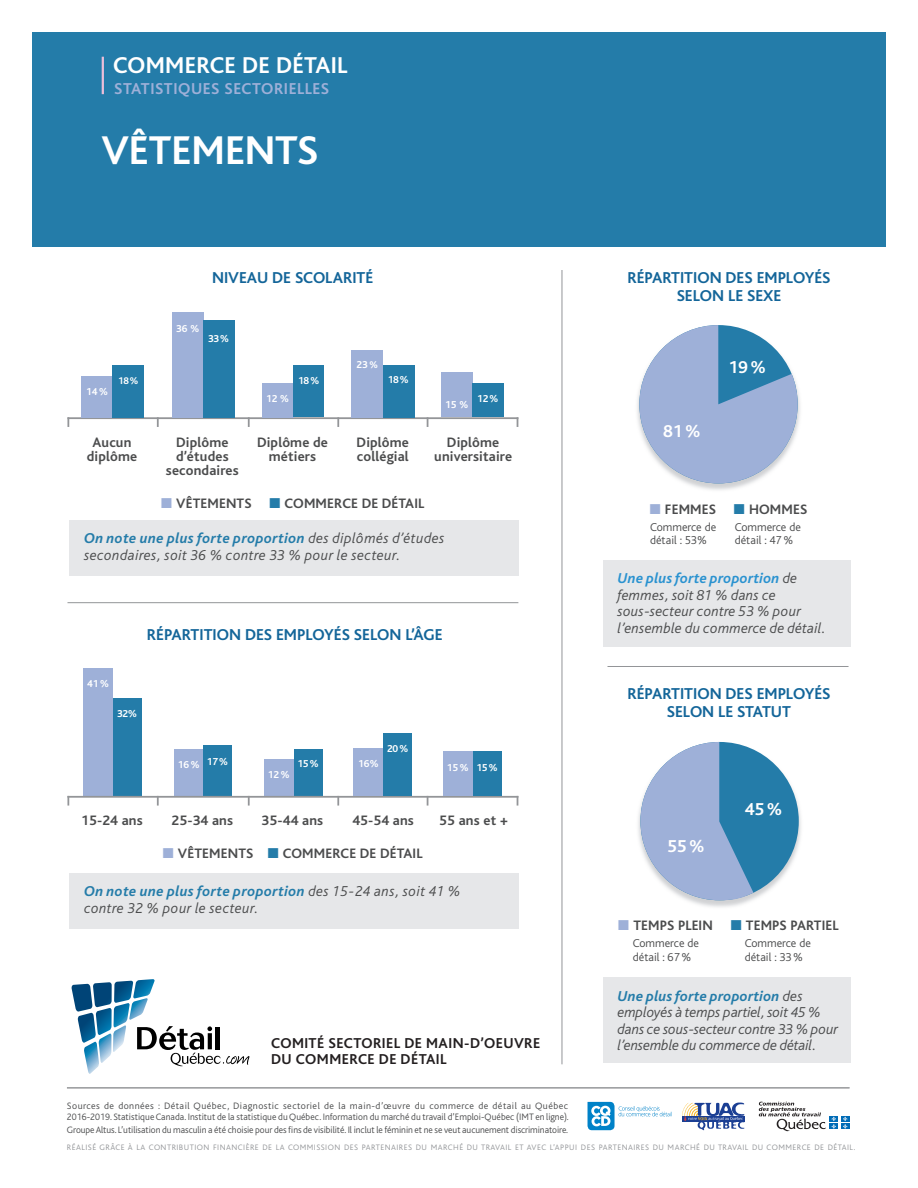
<style>
.page{position:relative;width:918px;height:1188px;background:#fff}
.page>*{position:absolute;margin:0;border:0;box-sizing:border-box;transform-origin:0 0}
.t1{font:700 42px "Bliss";letter-spacing:-.005em;color:#fff}
.t2{font:700 24px "Bliss";letter-spacing:.01em;color:#fff}
.t3{font:700 18px "Bliss";color:#fff}
.t4{font:700 16.5px/18px "Bliss";color:#136599;text-align:center}
.t5{font:700 16.5px "Bliss";letter-spacing:.03em;color:#9eb0d8}
.t6{font:italic 300 15px/16.5px "Bliss";letter-spacing:.01em;color:#4b4c4d}
.t7{font:italic 300 15px/16.5px "Bliss";letter-spacing:-.01em;color:#4b4c4d}
.t8{font:700 15px/16.5px "Bliss";letter-spacing:.03em;color:#231f20}
.t9{font:700 14.25px/14.2px "Bliss";letter-spacing:.01em;color:#4b4c4d;text-align:center}
.t10{font:300 12px/13.5px "Bliss";color:#4b4c4d}
.t11{font:700 10.5px "Bliss";color:#fff}
.t12{font:700 10.2px "Bliss";color:#fff}
.t13{font:300 9.75px/12.1px "Bliss";letter-spacing:-.005em;color:#4b4c4d;text-align:justify}
.t14{font:300 8.25px "Bliss";letter-spacing:.055em;color:#939598}
.s1{font-size:10.2px}
.s2{color:#9eb0d8}
.s3{color:#247ca9}
.s4{font-weight:700;color:#247ca9}
.s5{font-weight:700;color:#2a92d0}
</style>
<div class="page">
<div style="left:32px;top:32px;width:854px;height:214px;background:#247ca9"></div>
<hr style="left:102px;top:57px;width:2px;height:37px;background:#ebbed9">
<div style="left:829px;top:1116px;width:9px;height:5px;background:#006cb7"></div>
<svg style="left:841px;top:1116px;width:9px;height:5px"></svg>
<div style="left:829px;top:1124px;width:9px;height:5px;background:#006cb7"></div>
<svg style="left:759px;top:1102px;width:77px;height:29px"></svg>
<div style="left:841px;top:1124px;width:9px;height:5px;background:#006cb7"></div>
<svg style="left:843px;top:1117px;width:4px;height:12px"></svg>
<svg style="left:588px;top:1102px;width:84px;height:28px"></svg>
<svg style="left:682px;top:1102px;width:63px;height:28px"></svg>
<svg style="left:71px;top:979px;width:178px;height:95px"></svg>
<img style="left:637px;top:391px;width:163px;height:99px">
<svg style="left:639px;top:325px;width:159px;height:158px"></svg>
<div style="left:69px;top:520px;width:449px;height:56px;background:#e6e7e9"></div>
<div style="left:69px;top:873px;width:449px;height:56px;background:#e6e7e9"></div>
<hr style="left:562px;top:270px;width:1px;height:794px;background:#939598">
<div style="left:603px;top:560px;width:247px;height:87px;background:#e6e7e9"></div>
<div style="left:603px;top:978px;width:247px;height:85px;background:#e6e7e9"></div>
<hr style="left:607px;top:666px;width:242px;height:1px;background:#939598">
<hr style="left:68px;top:602px;width:450px;height:1px;background:#939598">
<hr style="left:67px;top:1087px;width:783px;height:1px;background:#939598">
<div style="left:84px;top:668px;width:29px;height:128px;background:#9eb0d8"></div>
<div style="left:113px;top:698px;width:29px;height:98px;background:#247ca9"></div>
<div style="left:174px;top:749px;width:29px;height:47px;background:#9eb0d8"></div>
<div style="left:203px;top:746px;width:29px;height:50px;background:#247ca9"></div>
<div style="left:264px;top:759px;width:30px;height:37px;background:#9eb0d8"></div>
<div style="left:294px;top:749px;width:28px;height:47px;background:#247ca9"></div>
<svg style="left:337px;top:798px;width:2px;height:8px"></svg>
<svg style="left:157px;top:798px;width:2px;height:8px"></svg>
<svg style="left:67px;top:798px;width:2px;height:8px"></svg>
<svg style="left:248px;top:798px;width:2px;height:8px"></svg>
<hr style="left:67px;top:796px;width:451px;height:2px;background:#939598">
<div style="left:354px;top:748px;width:29px;height:48px;background:#9eb0d8"></div>
<div style="left:383px;top:733px;width:29px;height:63px;background:#247ca9"></div>
<div style="left:443px;top:752px;width:30px;height:44px;background:#9eb0d8"></div>
<div style="left:473px;top:752px;width:29px;height:44px;background:#247ca9"></div>
<img style="left:638px;top:749px;width:163px;height:158px">
<div style="left:640px;top:742px;width:159px;height:158px;background:#247ca9;border-radius:50%"></div>
<svg style="left:640px;top:742px;width:113px;height:158px"></svg>
<svg style="left:337px;top:419px;width:2px;height:8px"></svg>
<svg style="left:157px;top:419px;width:2px;height:8px"></svg>
<svg style="left:67px;top:419px;width:2px;height:8px"></svg>
<svg style="left:248px;top:419px;width:2px;height:8px"></svg>
<hr style="left:67px;top:417px;width:451px;height:2px;background:#939598">
<div style="left:82px;top:376px;width:31px;height:41px;background:#9eb0d8"></div>
<div style="left:113px;top:365px;width:31px;height:52px;background:#247ca9"></div>
<div style="left:172px;top:312px;width:31px;height:105px;background:#9eb0d8"></div>
<div style="left:203px;top:320px;width:31px;height:97px;background:#247ca9"></div>
<div style="left:262px;top:383px;width:31px;height:34px;background:#9eb0d8"></div>
<div style="left:293px;top:366px;width:31px;height:51px;background:#247ca9"></div>
<div style="left:352px;top:350px;width:31px;height:67px;background:#9eb0d8"></div>
<div style="left:383px;top:365px;width:31px;height:52px;background:#247ca9"></div>
<div style="left:441px;top:373px;width:31px;height:44px;background:#9eb0d8"></div>
<div style="left:472px;top:383px;width:32px;height:34px;background:#247ca9"></div>
<h2 class="t2" style="left:113px;top:52px;width:236px">COMMERCE DE DÉTAIL</h2>
<h3 class="t5" style="left:114px;top:80px;width:216px">STATISTIQUES SECTORIELLES</h3>
<h1 class="t1" style="left:102px;top:128px;width:218px">VÊTEMENTS</h1>
<p class="t11" style="left:86px;top:386px;width:24px">14%</p>
<p class="t12" style="left:118px;top:375px;width:22px">18%</p>
<h3 class="t4" style="left:212px;top:269px;width:163px">NIVEAU DE SCOLARITÉ</h3>
<p class="t11" style="left:176px;top:323px;width:25px">36 %</p>
<p class="t11" style="left:208px;top:333px;width:23px">33%</p>
<p class="t11" style="left:266px;top:393px;width:25px">12 %</p>
<p class="t11" style="left:298px;top:375px;width:23px">18%</p>
<p class="t11" style="left:357px;top:360px;width:23px">23<span class="s1">%</span></p>
<p class="t11" style="left:388px;top:374px;width:23px">18%</p>
<p class="t11" style="left:445px;top:399px;width:25px">15 %</p>
<p class="t11" style="left:477px;top:393px;width:23px">12%</p>
<h3 class="t9" style="left:87px;top:435px;width:52px">Aucun diplôme</h3>
<h3 class="t9" style="left:166px;top:435px;width:74px">Diplôme d’études secondaires</h3>
<h3 class="t9" style="left:257px;top:435px;width:72px">Diplôme de métiers</h3>
<h3 class="t9" style="left:357px;top:435px;width:54px;text-align:left">Diplôme collégial</h3>
<h3 class="t9" style="left:434px;top:435px;width:79px">Diplôme universitaire</h3>
<h3 class="t9" style="left:161px;top:497px;width:265px"><span class="s2">■</span> VÊTEMENTS <span class="s3">■</span> COMMERCE DE DÉTAIL</h3>
<h3 class="t6" style="left:84px;top:530px;width:362px"><span class="s4">On note une plus forte proportion</span> des diplômés d’études secondaires, soit 36 % contre 33 % pour le secteur.</h3>
<h3 class="t4" style="left:147px;top:626px;width:297px">RÉPARTITION DES EMPLOYÉS SELON L’ÂGE</h3>
<p class="t11" style="left:87px;top:678px;width:24px">41%</p>
<p class="t11" style="left:117px;top:708px;width:22px">32%</p>
<p class="t11" style="left:178px;top:757px;width:52px">16% 17%</p>
<p class="t11" style="left:268px;top:769px;width:24px">12%</p>
<p class="t11" style="left:297px;top:758px;width:23px">15%</p>
<p class="t11" style="left:358px;top:758px;width:22px">16%</p>
<p class="t11" style="left:387px;top:743px;width:23px">20%</p>
<p class="t11" style="left:447px;top:762px;width:52px">15% 15%</p>
<h3 class="t9" style="left:81px;top:813px;width:63px">15-24 ans</h3>
<h3 class="t9" style="left:172px;top:813px;width:63px">25-34 ans</h3>
<h3 class="t9" style="left:262px;top:813px;width:63px">35-44 ans</h3>
<h3 class="t9" style="left:439px;top:813px;width:71px">55 ans et +</h3>
<h3 class="t9" style="left:352px;top:813px;width:63px">45-54 ans</h3>
<h3 class="t9" style="left:163px;top:846px;width:261px"><span class="s2">■</span> VÊTEMENTS <span class="s3">■</span> COMMERCE DE DÉTAIL</h3>
<h3 class="t6" style="left:84px;top:883px;width:378px"><span class="s4">On note une plus forte proportion</span> des 15-24 ans, soit 41 % contre 32 % pour le secteur.</h3>
<h3 class="t8" style="left:271px;top:1035px;width:271px">COMITÉ SECTORIEL DE MAIN-D’OEUVRE<br>DU COMMERCE DE DÉTAIL</h3>
<p class="t13" style="left:67px;top:1100px;width:503px">Sources de données : Détail Québec, Diagnostic sectoriel de la main-d’œuvre du commerce de détail au Québec 2016-2019. Statistique Canada. Institut de la statistique du Québec. Information du marché du travail d’Emploi-Québec (IMT en ligne).<br>Groupe Altus. L’utilisation du masculin a été choisie pour des fins de visibilité. Il inclut le féminin et ne se veut aucunement discriminatoire.</p>
<h3 class="t4" style="left:627px;top:269px;width:205px">RÉPARTITION DES EMPLOYÉS<br>SELON LE SEXE</h3>
<h3 class="t3" style="left:663px;top:422px;width:39px">81 %</h3>
<h3 class="t3" style="left:728px;top:357px;width:39px">19 %</h3>
<h3 class="t9" style="left:650px;top:502px;width:68px"><span class="s2">■</span> FEMMES</h3>
<h3 class="t9" style="left:734px;top:502px;width:75px"><span class="s3">■</span> HOMMES</h3>
<p class="t10" style="left:650px;top:520px;width:68px">Commerce de détail : 53%</p>
<p class="t10" style="left:735px;top:520px;width:68px">Commerce de détail : 47 %</p>
<h3 class="t6" style="left:618px;top:571px;width:210px"><span class="s5">Une plus forte proportion</span> de femmes, soit 81 % dans ce sous-secteur contre 53 % pour l’ensemble du commerce de détail.</h3>
<h3 class="t4" style="left:627px;top:685px;width:205px">RÉPARTITION DES EMPLOYÉS<br>SELON LE STATUT</h3>
<h3 class="t3" style="left:667px;top:837px;width:39px">55 %</h3>
<h3 class="t3" style="left:745px;top:800px;width:39px">45 %</h3>
<h3 class="t9" style="left:618px;top:919px;width:96px"><span class="s2">■</span> TEMPS PLEIN</h3>
<h3 class="t9" style="left:731px;top:919px;width:109px"><span class="s3">■</span> TEMPS PARTIEL</h3>
<p class="t10" style="left:633px;top:937px;width:68px">Commerce de détail : 67 %</p>
<p class="t10" style="left:745px;top:937px;width:68px">Commerce de détail : 33 %</p>
<h3 class="t7" style="left:618px;top:988px;width:222px"><span class="s4">Une plus forte proportion</span> des employés à temps partiel, soit 45 % dans ce sous-secteur contre 33 % pour l’ensemble du commerce de détail.</h3>
<p class="t14" style="left:67px;top:1143px;width:790px">RÉALISÉ GRÂCE À LA CONTRIBUTION FINANCIÈRE DE LA COMMISSION DES PARTENAIRES DU MARCHÉ DU TRAVAIL ET AVEC L’APPUI DES PARTENAIRES DU MARCHÉ DU TRAVAIL DU COMMERCE DE DÉTAIL.</p>
</div>
